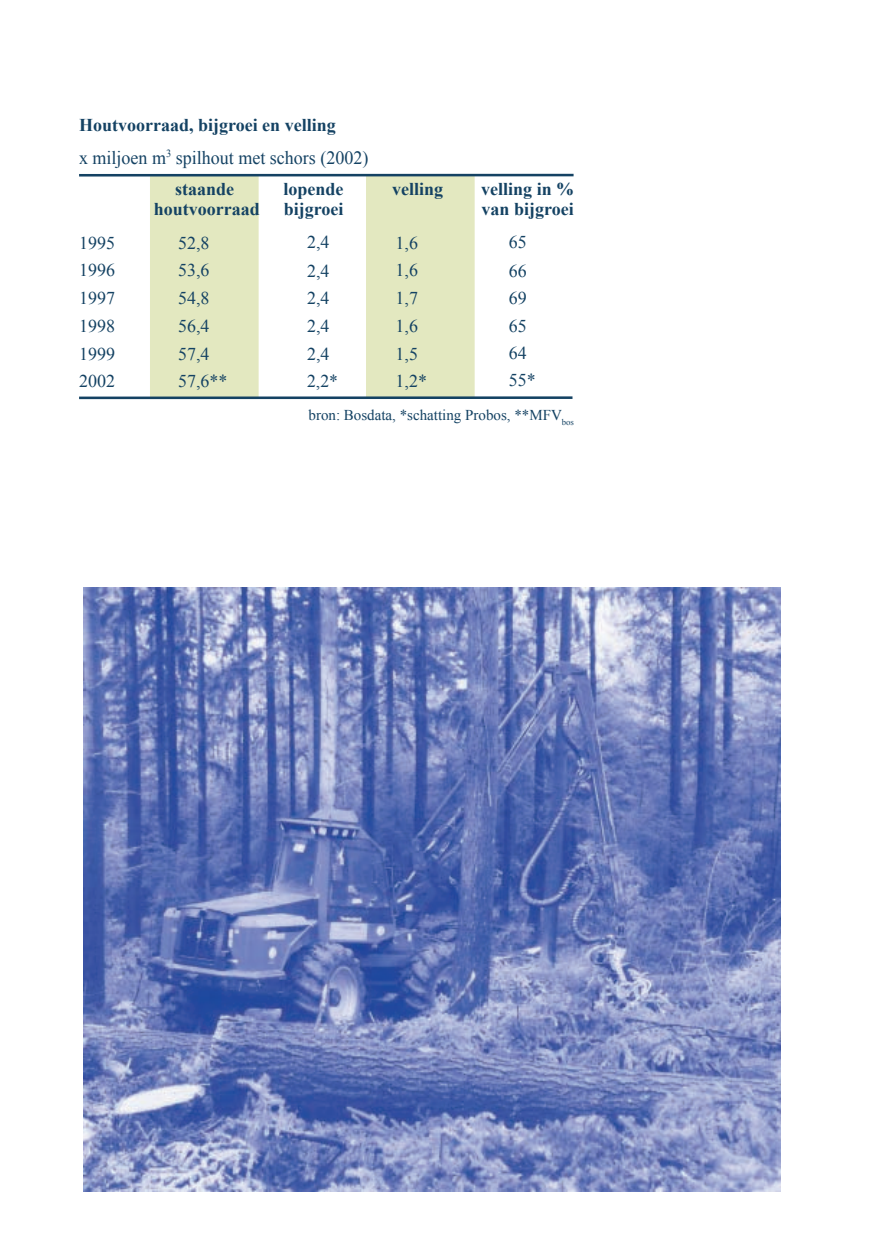
<style>
.page{position:relative;width:888px;height:1258px;background:#fff}
.page>*{position:absolute;margin:0;border:0;box-sizing:border-box;transform-origin:0 0}
.t1{font:18.6px "Times New Roman";color:#144263;scale:.96 1}
.t2{font:18px/27.6px "Times New Roman";color:#144263;text-align:justify}
.t3{font:700 18px/19.8px "Times New Roman";color:#144263}
.t4{font:15px "Times New Roman";color:#144263}
</style>
<div class="page">
<svg style="left:79px;top:173px;width:495px;height:227px"></svg>
<img style="left:83px;top:587px;width:697px;height:604px">
<p class="t3" style="left:79px;top:114px;width:258px">Houtvoorraad, bijgroei en velling</p>
<p class="t1" style="left:79px;top:145px;width:303px">x miljoen m<sup>3</sup> spilhout met schors (2002)</p>
<p class="t2" style="left:79px;top:228px;width:37px">1995</p>
<p class="t2" style="left:79px;top:256px;width:37px">1996<br>1997<br>1998<br>1999</p>
<p class="t3" style="left:175px;top:179px;width:61px">staande</p>
<p class="t3" style="left:154px;top:198px;width:107px">houtvoorraad</p>
<p class="t2" style="left:178px;top:228px;width:33px">52,8<br>53,6<br>54,8<br>56,4<br>57,4</p>
<p class="t3" style="left:283px;top:179px;width:62px">lopende bijgroei</p>
<p class="t2" style="left:307px;top:227px;width:24px">2,4<br>2,4<br>2,4<br>2,4<br>2,4</p>
<p class="t3" style="left:392px;top:179px;width:53px">velling</p>
<p class="t2" style="left:396px;top:228px;width:24px">1,6<br>1,6<br>1,7<br>1,6<br>1,5</p>
<p class="t3" style="left:481px;top:179px;width:95px">velling in % van bijgroei</p>
<p class="t2" style="left:509px;top:228px;width:19px">65<br>66<br>69<br>65<br>64</p>
<p class="t2" style="left:79px;top:366px;width:37px">2002</p>
<p class="t2" style="left:178px;top:367px;width:51px">57,6**</p>
<p class="t2" style="left:307px;top:367px;width:32px">2,2*</p>
<p class="t2" style="left:396px;top:367px;width:33px">1,2*</p>
<p class="t2" style="left:509px;top:366px;width:28px">55*</p>
<p class="t4" style="left:309px;top:405px;width:267px">bron: Bosdata, *schatting Probos, **MFV<sub>bos</sub></p>
</div>
